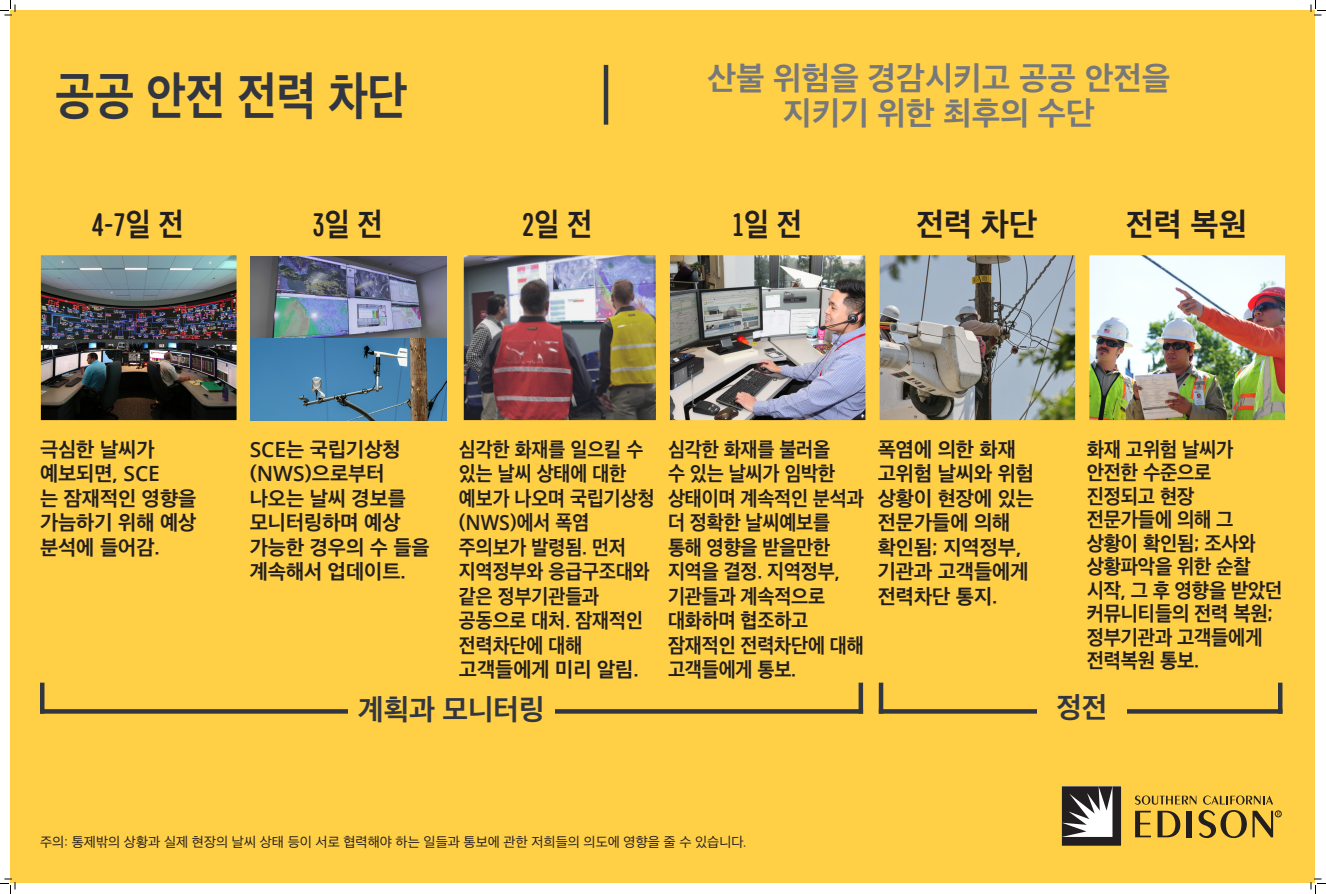
<style>
.page{position:relative;width:1326px;height:894px;background:#fff}
.page>*{position:absolute;margin:0;border:0;box-sizing:border-box;transform-origin:0 0}
.t1{font:700 52.5px "Apple SD Gothic Neo";color:#323640;scale:.87 1}
.t2{font:700 33px/35.5px "Apple SD Gothic Neo";color:#76787b;text-align:center}
.t3{font:700 32.5px "Apple SD Gothic Neo";color:#231f20;scale:.9 1}
.t4{font:700 32.5px "Apple SD Gothic Neo";color:#231f20}
.t5{font:500 32.5px "Core Sans DS47 Cn";color:#231f20}
.t6{font:700 29.5px "Apple SD Gothic Neo";color:#323640}
.t7{font:700 21px/24.5px "Apple SD Gothic Neo";color:#231f20}
.t8{font:700 21px/24.5px "Apple SD Gothic Neo";color:#231f20;scale:.93 1}
.t9{font:700 21px/24.5px "Apple SD Gothic Neo";color:#231f20;scale:.94 1}
.t10{font:700 21px/23.5px "Apple SD Gothic Neo";color:#231f20;scale:.95 1}
.t11{font:14px "Apple SD Gothic Neo";color:#231f20}
.s1{font-family:"Apple SD Gothic Neo";font-weight:700}
.s2{font-family:"Core Sans DS47 Cn";font-weight:500}
.s3{font-family:"Open Sans";font-weight:600}
</style>
<div class="page">
<div style="left:10px;top:10px;width:1306px;height:873px;background:#ffcf45"></div>
<div style="left:879px;top:709px;width:403px;height:5px;background:#323640"></div>
<hr style="left:879px;top:683px;width:4px;height:31px;background:#323640">
<hr style="left:1278px;top:683px;width:4px;height:31px;background:#323640">
<div style="left:40px;top:709px;width:823px;height:5px;background:#323640"></div>
<hr style="left:40px;top:683px;width:4px;height:31px;background:#323640">
<hr style="left:859px;top:683px;width:4px;height:31px;background:#323640">
<div style="left:348px;top:697px;width:207px;height:36px;background:#ffcf45"></div>
<div style="left:1037px;top:695px;width:89px;height:36px;background:#ffcf45"></div>
<hr style="left:604px;top:65px;width:4px;height:60px;background:#323640">
<svg style="left:1062px;top:786px;width:59px;height:60px;background:#6d6b6b"></svg>
<svg style="left:1135px;top:796px;width:146px;height:42px"></svg>
<img style="left:42px;top:256px;width:194px;height:163px">
<div style="left:27px;top:241px;width:224px;height:193px;border:14px solid #ffcf45"></div>
<img style="left:251px;top:256px;width:195px;height:164px">
<img style="left:465px;top:256px;width:191px;height:163px">
<div style="left:450px;top:241px;width:223px;height:193px;border:14px solid #ffcf45"></div>
<img style="left:671px;top:256px;width:613px;height:163px">
<div style="left:656px;top:241px;width:224px;height:193px;border:14px solid #ffcf45"></div>
<div style="left:866px;top:241px;width:223px;height:193px;border:14px solid #ffcf45"></div>
<svg style="left:0;top:0;width:16px;height:16px"></svg>
<svg style="left:0;top:879px;width:16px;height:15px"></svg>
<svg style="left:1311px;top:0;width:15px;height:16px"></svg>
<svg style="left:1311px;top:879px;width:15px;height:15px"></svg>
<h1 class="t1" style="left:55px;top:68px;width:406px">공공 안전 전력 차단</h1>
<h2 class="t2" style="left:708px;top:62px;width:464px">산불 위험을 경감시키고 공공 안전을 지키기 위한 최후의 수단</h2>
<h3 class="t5" style="left:92px;top:205px;width:93px">4-7<span class="s1">일 전</span></h3>
<h3 class="t3" style="left:312px;top:207px;width:80px"><span class="s2">3</span>일 전</h3>
<h3 class="t3" style="left:522px;top:207px;width:80px"><span class="s2">2</span>일 전</h3>
<h3 class="t3" style="left:732px;top:207px;width:80px"><span class="s2">1</span>일 전</h3>
<h3 class="t4" style="left:916px;top:207px;width:122px">전력 차단</h3>
<h3 class="t4" style="left:1126px;top:207px;width:122px">전력 복원</h3>
<p class="t7" style="left:40px;top:438px;width:158px">극심한 날씨가 예보되면, <span class="s3">SCE<br></span>는 잠재적인 영향을 가늠하기 위해 예상 분석에 들어감.</p>
<p class="t7" style="left:250px;top:438px;width:182px"><span class="s3">SCE</span>는 국립기상청 (<span class="s3">NWS</span>)으로부터 나오는 날씨 경보를 모니터링하며 예상 가능한 경우의 수 들을 계속해서 업데이트.</p>
<p class="t8" style="left:459px;top:438px;width:212px">심각한 화재를 일으킬 수 있는 날씨 상태에 대한 예보가 나오며 국립기상청 (<span class="s3">NWS</span>)에서 폭염 주의보가 발령됨. 먼저 지역정부와 응급구조대와 같은 정부기관들과 공동으로 대처. 잠재적인 전력차단에 대해 고객들에게 미리 알림.</p>
<p class="t9" style="left:668px;top:438px;width:210px">심각한 화재를 불러올<br>수 있는 날씨가 임박한 상태이며 계속적인 분석과 더 정확한 날씨예보를 통해 영향을 받을만한 지역을 결정. 지역정부, 기관들과 계속적으로 대화하며 협조하고 잠재적인 전력차단에 대해 고객들에게 통보.</p>
<p class="t7" style="left:878px;top:438px;width:158px">폭염에 의한 화재 고위험 날씨와 위험 상황이 현장에 있는 전문가들에 의해 확인됨; 지역정부, 기관과 고객들에게 전력차단 통지.</p>
<p class="t10" style="left:1087px;top:439px;width:208px">화재 고위험 날씨가 안전한 수준으로 진정되고 현장 전문가들에 의해 그 상황이 확인됨; 조사와 상황파악을 위한 순찰 시작, 그 후 영향을 받았던 커뮤니티들의 전력 복원; 정부기관과 고객들에게 전력복원 통보.</p>
<h3 class="t6" style="left:358px;top:693px;width:188px">계획과 모니터링</h3>
<h3 class="t6" style="left:1056px;top:692px;width:53px">정전</h3>
<p class="t11" style="left:40px;top:834px;width:708px">주의: 통제밖의 상황과 실제 현장의 날씨 상태 등이 서로 협력해야 하는 일들과 통보에 관한 저희들의 의도에 영향을 줄 수 있습니다.</p>
</div>
